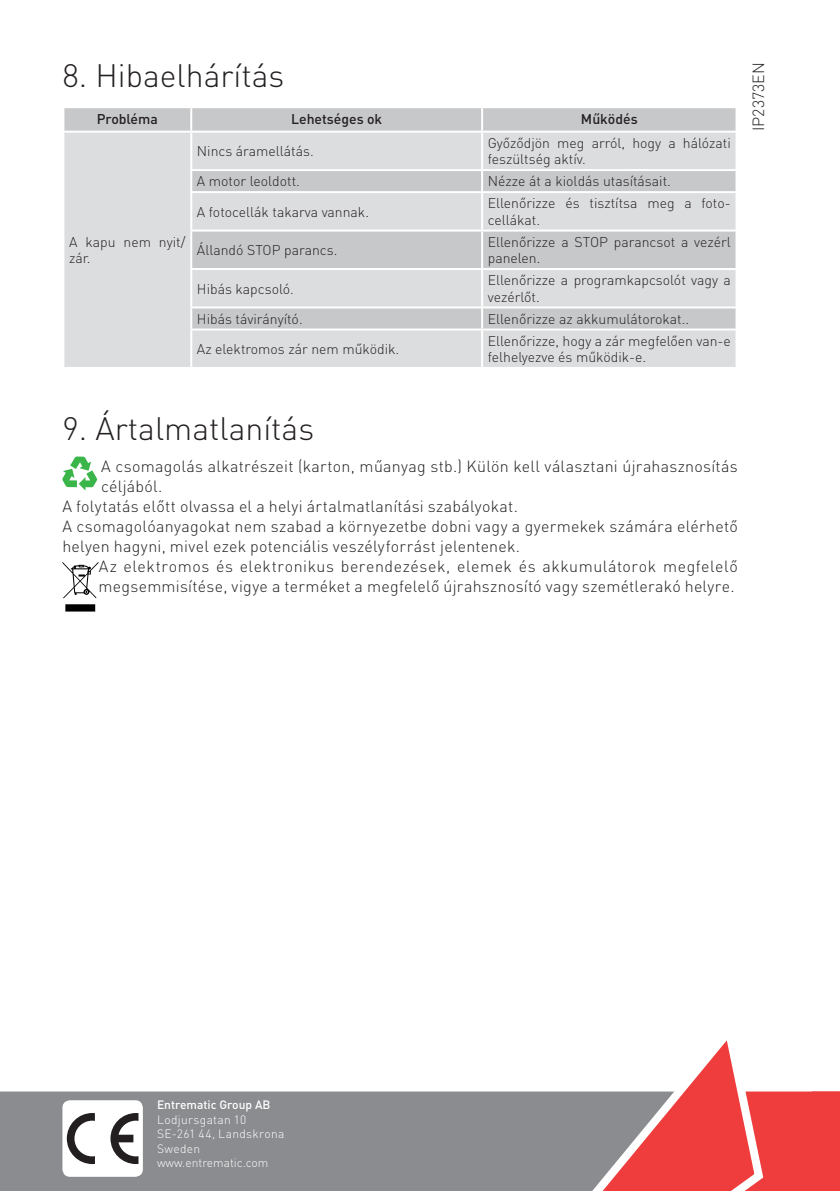
<style>
.page{position:relative;width:840px;height:1191px;background:#fff}
.page>*{position:absolute;margin:0;border:0;box-sizing:border-box;transform-origin:0 0}
.t1{font:300 32px "DIN Pro";color:#231f20}
.t2{font:300 16px "DIN Pro";letter-spacing:.02em;color:#231f20}
.t3{font:300 16px "DIN Pro";color:#231f20}
.t4{font:300 14px/16.4px "DIN Pro";color:#231f20}
.t5{font:500 14px "DIN Pro";color:#231f20}
.t6{font:300 12px/14.4px "DIN Pro";letter-spacing:.025em;color:#fff}
.t7{font:500 12px "DIN Pro";color:#fff}
</style>
<div class="page">
<div style="left:0;top:1091px;width:524px;height:100px;background:#8a8c8f"></div>
<div style="left:769px;top:1091px;width:70px;height:100px;background:#ee3d3c"></div>
<svg style="left:524px;top:1040px;width:245px;height:151px"></svg>
<div style="left:62px;top:1100px;width:81px;height:76px;background:#fff;border-radius:8px"></div>
<svg style="left:67px;top:1113px;width:28px;height:51px"></svg>
<svg style="left:110px;top:1113px;width:28px;height:51px"></svg>
<svg style="left:64px;top:108px;width:671px;height:23px;background:#c8c9cb"></svg>
<svg style="left:64px;top:133px;width:671px;height:234px;background:#d6d7d9"></svg>
<hr style="left:190px;top:133px;width:2px;height:36px;background:#fff">
<hr style="left:481px;top:133px;width:2px;height:36px;background:#fff">
<hr style="left:190px;top:169px;width:292px;height:2px;background:#fff">
<hr style="left:190px;top:171px;width:2px;height:20px;background:#fff">
<hr style="left:482px;top:169px;width:255px;height:2px;background:#fff">
<hr style="left:481px;top:171px;width:2px;height:20px;background:#fff">
<hr style="left:190px;top:191px;width:292px;height:2px;background:#fff">
<hr style="left:190px;top:193px;width:2px;height:36px;background:#fff">
<hr style="left:482px;top:191px;width:255px;height:2px;background:#fff">
<hr style="left:481px;top:193px;width:2px;height:36px;background:#fff">
<hr style="left:190px;top:229px;width:292px;height:2px;background:#fff">
<hr style="left:190px;top:231px;width:2px;height:37px;background:#fff">
<hr style="left:482px;top:229px;width:255px;height:2px;background:#fff">
<hr style="left:481px;top:231px;width:2px;height:37px;background:#fff">
<hr style="left:190px;top:268px;width:292px;height:2px;background:#fff">
<hr style="left:190px;top:270px;width:2px;height:36px;background:#fff">
<hr style="left:482px;top:268px;width:255px;height:2px;background:#fff">
<hr style="left:481px;top:270px;width:2px;height:36px;background:#fff">
<hr style="left:190px;top:306px;width:292px;height:2px;background:#fff">
<hr style="left:190px;top:308px;width:2px;height:20px;background:#fff">
<hr style="left:482px;top:306px;width:255px;height:2px;background:#fff">
<hr style="left:481px;top:308px;width:2px;height:20px;background:#fff">
<hr style="left:190px;top:328px;width:292px;height:2px;background:#fff">
<hr style="left:190px;top:330px;width:2px;height:37px;background:#fff">
<hr style="left:482px;top:328px;width:255px;height:2px;background:#fff">
<hr style="left:481px;top:330px;width:2px;height:37px;background:#fff">
<hr style="left:190px;top:108px;width:2px;height:23px;background:#fff">
<hr style="left:481px;top:108px;width:2px;height:23px;background:#fff">
<svg style="left:62px;top:456px;width:35px;height:34px"></svg>
<svg style="left:65px;top:604px;width:30px;height:7px"></svg>
<svg style="left:62px;top:562px;width:36px;height:36px"></svg>
<h1 class="t1" style="left:62px;top:53px;width:223px">8. Hibaelhárítás</h1>
<p class="t5" style="left:97px;top:109px;width:63px">Probléma</p>
<p class="t5" style="left:291px;top:109px;width:93px">Lehetséges ok</p>
<p class="t5" style="left:580px;top:109px;width:58px">Működés</p>
<p class="t4" style="left:69px;top:233px;width:118px">A kapu nem nyit/ zár.</p>
<p class="t4" style="left:197px;top:142px;width:118px">Nincs áramellátás.</p>
<p class="t4" style="left:487px;top:134px;width:244px">Győződjön meg arról, hogy a hálózati feszültség aktív.</p>
<p class="t4" style="left:197px;top:173px;width:104px">A motor leoldott.</p>
<p class="t4" style="left:487px;top:173px;width:184px">Nézze át a kioldás utasításait.</p>
<p class="t4" style="left:197px;top:203px;width:173px">A fotocellák takarva vannak.</p>
<p class="t4" style="left:487px;top:195px;width:244px">Ellenőrizze és tisztítsa meg a foto&shy;cellákat.</p>
<p class="t4" style="left:197px;top:241px;width:142px">Állandó STOP parancs.</p>
<p class="t4" style="left:487px;top:233px;width:244px">Ellenőrizze a STOP parancsot a vezérl panelen.</p>
<p class="t4" style="left:197px;top:280px;width:98px">Hibás kapcsoló.</p>
<p class="t4" style="left:487px;top:271px;width:244px">Ellenőrizze a programkapcsolót vagy a vezérlőt.</p>
<p class="t4" style="left:197px;top:310px;width:107px">Hibás távirányító.</p>
<p class="t4" style="left:487px;top:310px;width:203px">Ellenőrizze az akkumulátorokat..</p>
<p class="t4" style="left:197px;top:340px;width:204px">Az elektromos zár nem működik.</p>
<p class="t4" style="left:487px;top:332px;width:244px">Ellenőrizze, hogy a zár megfelően van-e felhelyezve és működik-e.</p>
<p class="t3" style="left:747px;top:131px;width:70px;rotate:-90deg">IP2373EN</p>
<h1 class="t1" style="left:62px;top:407px;width:253px">9. Ártalmatlanítás</h1>
<p class="t2" style="left:101px;top:455px;width:637px">A csomagolás alkatrészeit (karton, műanyag stb.) Külön kell választani újrahasznosítás</p>
<p class="t2" style="left:101px;top:475px;width:63px">céljából.</p>
<p class="t2" style="left:62px;top:495px;width:456px">A folytatás előtt olvassa el a helyi ártalmatlanítási szabályokat.</p>
<p class="t2" style="left:62px;top:515px;width:676px">A csomagolóanyagokat nem szabad a környezetbe dobni vagy a gyermekek számára elérhető</p>
<p class="t2" style="left:62px;top:535px;width:459px">helyen hagyni, mivel ezek potenciális veszélyforrást jelentenek.</p>
<p class="t2" style="left:99px;top:555px;width:640px">Az elektromos és elektronikus berendezések, elemek és akkumulátorok megfelelő</p>
<p class="t2" style="left:98px;top:575px;width:637px">megsemmisítése, vigye a terméket a megfelelő újrahsznosító vagy szemétlerakó helyre.</p>
<p class="t7" style="left:157px;top:1097px;width:115px">Entrematic Group AB</p>
<p class="t6" style="left:157px;top:1111px;width:129px">Lodjursgatan 10<br>SE-261 44, Landskrona<br>Sweden www.entrematic.com</p>
</div>
